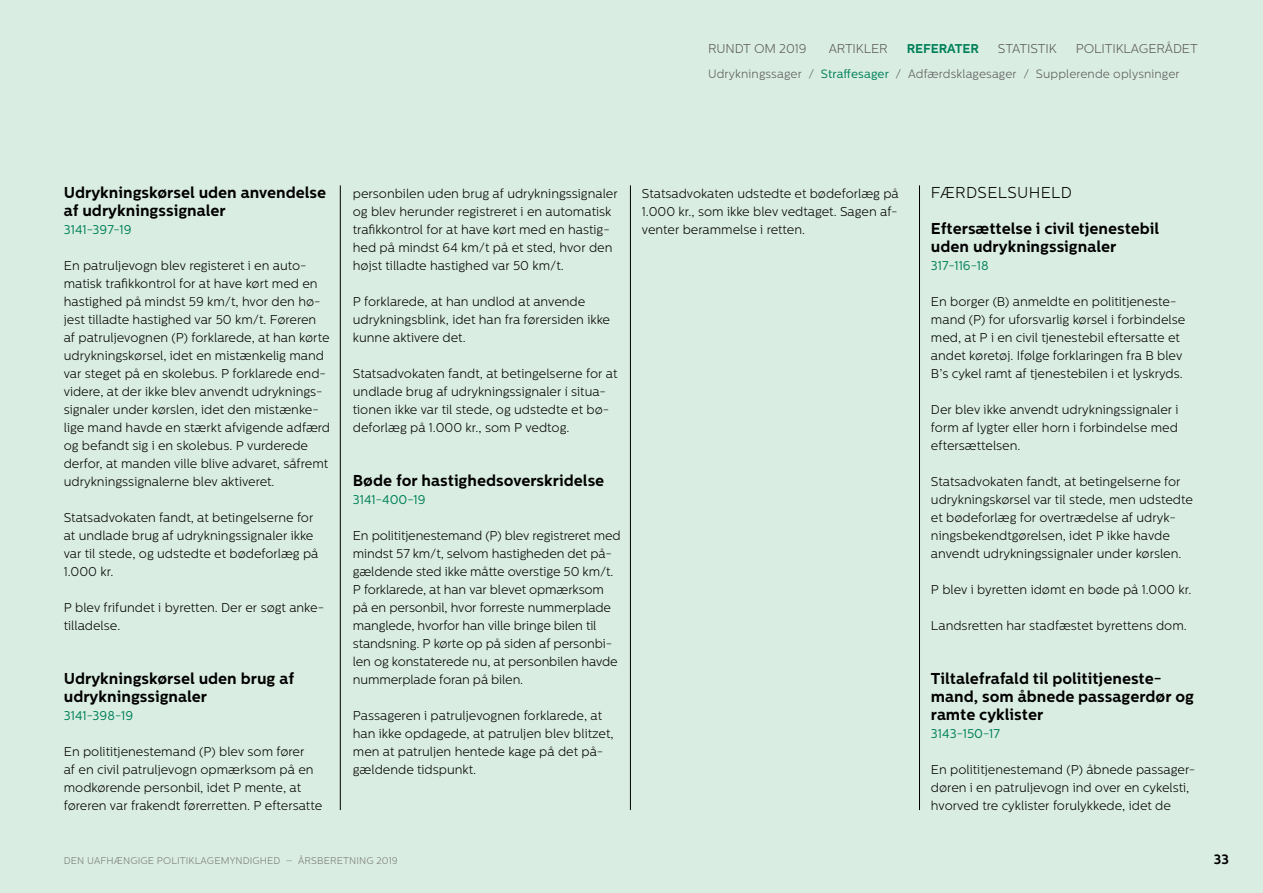
<style>
.page{position:relative;width:1263px;height:893px;background:#daede3}
.page>*{position:absolute;margin:0;border:0;box-sizing:border-box;transform-origin:0 0}
.t1{font:700 15.75px/18px "Centrale Sans";color:#000}
.t2{font:300 15.75px "Centrale Sans";letter-spacing:.02em;color:#000}
.t3{font:700 13.5px "Centrale Sans";color:#000}
.t4{font:300 12.75px/18px "Centrale Sans";color:#000}
.t5{font:12.75px "Centrale Sans";color:#008159}
.t6{font:300 12.75px "Centrale Sans";letter-spacing:-.01em;color:#5a5a5a}
.t7{font:700 12.75px "Centrale Sans";letter-spacing:-.01em;color:#008159}
.t8{font:300 12px "Centrale Sans";letter-spacing:.01em;color:#5a5a5a}
.t9{font:300 9.75px "Centrale Sans";letter-spacing:.01em;color:#797979}
.s1{font-weight:400;color:#008159}
</style>
<div class="page">
<hr style="left:919px;top:185px;width:1px;height:625px;background:#000">
<hr style="left:340px;top:185px;width:1px;height:625px;background:#000">
<hr style="left:630px;top:185px;width:1px;height:625px;background:#000">
<p class="t6" style="left:708px;top:41px;width:100px">RUNDT OM 2019</p>
<p class="t6" style="left:829px;top:41px;width:61px">ARTIKLER</p>
<p class="t7" style="left:907px;top:41px;width:74px">REFERATER</p>
<p class="t6" style="left:998px;top:41px;width:60px">STATISTIK</p>
<p class="t6" style="left:1076px;top:41px;width:124px">POLITIKLAGERÅDET</p>
<p class="t8" style="left:708px;top:67px;width:473px">Udrykningssager / <span class="s1">Straffesager</span> / Adfærdsklagesager / Supplerende oplysninger</p>
<p class="t1" style="left:64px;top:184px;width:264px">Udrykningskørsel uden anvendelse af udrykningssignaler</p>
<p class="t5" style="left:64px;top:222px;width:69px">3141-397-19</p>
<p class="t4" style="left:64px;top:257px;width:268px">En patruljevogn blev registeret i en auto&shy;matisk trafikkontrol for at have kørt med en hastighed på mindst 59 km/t, hvor den hø&shy;jest tilladte hastighed var 50 km/t. Føreren af patruljevognen (P) forklarede, at han kørte udrykningskørsel, idet en mistænkelig mand var steget på en skolebus. P forklarede end&shy;videre, at der ikke blev anvendt udryknings&shy;signaler under kørslen, idet den mistænke&shy;lige mand havde en stærkt afvigende adfærd og befandt sig i en skolebus. P vurderede derfor, at manden ville blive advaret, såfremt udrykningssignalerne blev aktiveret.</p>
<p class="t4" style="left:64px;top:509px;width:256px">Statsadvokaten fandt, at betingelserne for at undlade brug af udrykningssignaler ikke var til stede, og udstedte et bødeforlæg på 1.000 kr.</p>
<p class="t4" style="left:64px;top:599px;width:262px">P blev frifundet i byretten. Der er søgt anke&shy;tilladelse.</p>
<p class="t1" style="left:64px;top:670px;width:232px">Udrykningskørsel uden brug af udrykningssignaler</p>
<p class="t5" style="left:64px;top:708px;width:71px">3141-398-19</p>
<p class="t4" style="left:64px;top:743px;width:260px">En polititjenestemand (P) blev som fører<br>af en civil patruljevogn opmærksom på en modkørende personbil, idet P mente, at føreren var frakendt førerretten. P eftersatte</p>
<p class="t4" style="left:353px;top:185px;width:266px">personbilen uden brug af udrykningssignaler og blev herunder registreret i en automatisk trafikkontrol for at have kørt med en hastig&shy;hed på mindst 64 km/t på et sted, hvor den højst tilladte hastighed var 50 km/t.</p>
<p class="t4" style="left:353px;top:293px;width:259px">P forklarede, at han undlod at anvende udrykningsblink, idet han fra førersiden ikke kunne aktivere det.</p>
<p class="t4" style="left:353px;top:365px;width:266px">Statsadvokaten fandt, at betingelserne for at undlade brug af udrykningssignaler í situa&shy;tionen ikke var til stede, og udstedte et bø&shy;deforlæg på 1.000 kr., som P vedtog.</p>
<p class="t1" style="left:353px;top:472px;width:253px">Bøde for hastighedsoverskridelse</p>
<p class="t5" style="left:353px;top:492px;width:74px">3141-400-19</p>
<p class="t4" style="left:353px;top:527px;width:269px">En polititjenestemand (P) blev registreret med mindst 57 km/t, selvom hastigheden det på&shy;gældende sted ikke måtte overstige 50 km/t.<br>P forklarede, at han var blevet opmærksom på en personbil, hvor forreste nummerplade manglede, hvorfor han ville bringe bilen til standsning. P kørte op på siden af personbi&shy;len og konstaterede nu, at personbilen havde nummerplade foran på bilen.</p>
<p class="t4" style="left:353px;top:707px;width:262px">Passageren i patruljevognen forklarede, at han ikke opdagede, at patruljen blev blitzet, men at patruljen hentede kage på det på&shy;gældende tidspunkt.</p>
<p class="t4" style="left:642px;top:185px;width:258px;text-align:justify">Statsadvokaten udstedte et bødeforlæg på 1.000 kr., som ikke blev vedtaget. Sagen af&shy;venter berammelse i retten.</p>
<p class="t2" style="left:931px;top:184px;width:143px">FÆRDSELSUHELD</p>
<p class="t1" style="left:931px;top:220px;width:230px">Eftersættelse i civil tjenestebil uden udrykningssignaler</p>
<p class="t5" style="left:931px;top:258px;width:59px">317-116-18</p>
<p class="t4" style="left:931px;top:293px;width:256px">En borger (B) anmeldte en polititjeneste&shy;mand (P) for uforsvarlig kørsel i forbindelse med, at P i en civil tjenestebil eftersatte et andet køretøj. Ifølge forklaringen fra B blev B’s cykel ramt af tjenestebilen i et lyskryds.</p>
<p class="t4" style="left:931px;top:401px;width:249px;text-align:justify">Der blev ikke anvendt udrykningssignaler i form af lygter eller horn i forbindelse med eftersættelsen.</p>
<p class="t4" style="left:931px;top:473px;width:263px">Statsadvokaten fandt, at betingelserne for udrykningskørsel var til stede, men udstedte et bødeforlæg for overtrædelse af udryk&shy;ningsbekendtgørelsen, idet P ikke havde anvendt udrykningssignaler under kørslen.</p>
<p class="t4" style="left:931px;top:581px;width:262px">P blev i byretten idømt en bøde på 1.000 kr.</p>
<p class="t4" style="left:931px;top:617px;width:257px">Landsretten har stadfæstet byrettens dom.</p>
<p class="t1" style="left:931px;top:670px;width:265px">Tiltalefrafald til polititjeneste&shy;mand, som åbnede passagerdør og ramte cyklister</p>
<p class="t5" style="left:931px;top:726px;width:70px">3143-150-17</p>
<p class="t4" style="left:931px;top:761px;width:266px">En polititjenestemand (P) åbnede passager&shy;døren i en patruljevogn ind over en cykelsti, hvorved tre cyklister forulykkede, idet de</p>
<p class="t9" style="left:64px;top:855px;width:335px">DEN UAFHÆNGIGE POLITIKLAGEMYNDIGHED – ÅRSBERETNING 2019</p>
<p class="t3" style="left:1214px;top:851px;width:17px">33</p>
</div>
